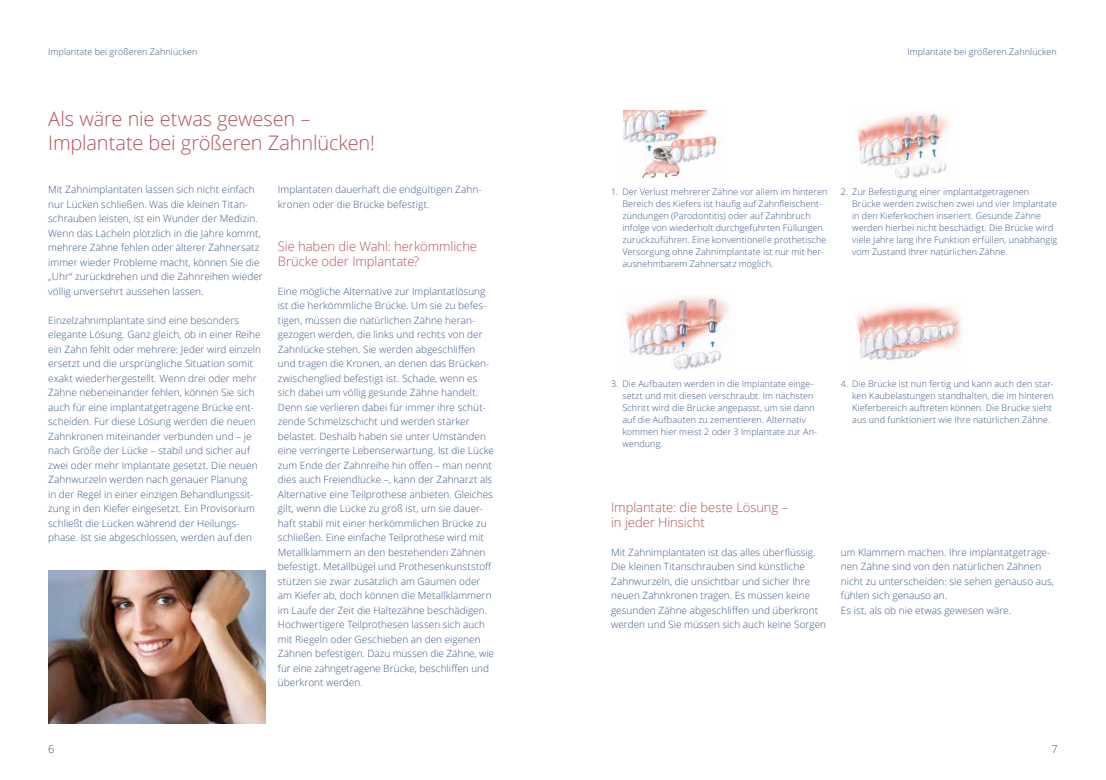
<style>
.page{position:relative;width:1106px;height:780px;background:#fff}
.page>*{position:absolute;margin:0;border:0;box-sizing:border-box;transform-origin:0 0}
.t1{font:300 20px/24px "Open Sans";letter-spacing:-.01em;color:#b4525b}
.t2{font:300 13px/14.5px "Open Sans";letter-spacing:-.005em;color:#b4525b}
.t3{font:300 11px "Open Sans";color:#3e5588}
.t4{font:300 10px/14.5px "Open Sans";letter-spacing:.005em;color:#3e5588}
.t5{font:300 9px/12px "Open Sans";letter-spacing:.01em;color:#3e5588}
</style>
<div class="page">
<img style="left:48px;top:570px;width:217px;height:153px">
<img style="left:623px;top:111px;width:100px;height:67px">
<img style="left:857px;top:113px;width:91px;height:66px">
<img style="left:626px;top:296px;width:103px;height:74px">
<img style="left:856px;top:305px;width:107px;height:56px">
<p class="t5" style="left:48px;top:46px;width:151px">Implantate bei größeren Zahnlücken</p>
<p class="t5" style="left:907px;top:46px;width:151px">Implantate bei größeren Zahnlücken</p>
<h1 class="t1" style="left:48px;top:106px;width:328px">Als wäre nie etwas gewesen –<br>Implantate bei größeren Zahnlücken!</h1>
<p class="t4" style="left:48px;top:182px;width:216px">Mit Zahnimplantaten lassen sich nicht einfach nur Lücken schließen. Was die kleinen Titan&shy;schrauben leisten, ist ein Wunder der Medizin.<br>Wenn das Lächeln plötzlich in die Jahre kommt, mehrere Zähne fehlen oder älterer Zahnersatz immer wieder Probleme macht, können Sie die „Uhr“ zurückdrehen und die Zahnreihen wieder völlig unversehrt aussehen lassen.</p>
<p class="t4" style="left:48px;top:312px;width:214px">Einzelzahnimplantate sind eine besonders elegante Lösung. Ganz gleich, ob in einer Reihe ein Zahn fehlt oder mehrere: Jeder wird einzeln ersetzt und die ursprüngliche Situation somit exakt wiederhergestellt. Wenn drei oder mehr Zähne nebeneinander fehlen, können Sie sich auch für eine implantatgetragene Brücke ent&shy;scheiden. Für diese Lösung werden die neuen Zahnkronen miteinander verbunden und – je nach Größe der Lücke – stabil und sicher auf zwei oder mehr Implantate gesetzt. Die neuen Zahnwurzeln werden nach genauer Planung<br>in der Regel in einer einzigen Behandlungssit&shy;zung in den Kiefer eingesetzt. Ein Provisorium schließt die Lücken während der Heilungs&shy;phase. Ist sie abgeschlossen, werden auf den</p>
<p class="t4" style="left:278px;top:182px;width:205px">Implantaten dauerhaft die endgültigen Zahn&shy;kronen oder die Brücke befestigt.</p>
<h2 class="t2" style="left:278px;top:239px;width:201px">Sie haben die Wahl: herkömmliche<br>Brücke oder Implantate?</h2>
<p class="t4" style="left:278px;top:283px;width:218px">Eine mögliche Alternative zur Implantatlösung ist die herkömmliche Brücke. Um sie zu befes&shy;tigen, müssen die natürlichen Zähne heran&shy;gezogen werden, die links und rechts von der Zahnlücke stehen. Sie werden abgeschliffen und tragen die Kronen, an denen das Brücken&shy;zwischenglied befestigt ist. Schade, wenn es sich dabei um völlig gesunde Zähne handelt.<br>Denn sie verlieren dabei für immer ihre schüt&shy;zende Schmelzschicht und werden stärker belastet. Deshalb haben sie unter Umständen eine verringerte Lebenserwartung. Ist die Lücke zum Ende der Zahnreihe hin offen – man nennt dies auch Freiendlücke –, kann der Zahnarzt als Alternative eine Teilprothese anbieten. Gleiches gilt, wenn die Lücke zu groß ist, um sie dauer&shy;haft stabil mit einer herkömmlichen Brücke zu schließen. Eine einfache Teilprothese wird mit Metallklammern an den bestehenden Zähnen befestigt. Metallbügel und Prothesenkunststoff stützen sie zwar zusätzlich am Gaumen oder am Kiefer ab, doch können die Metallklammern im Laufe der Zeit die Haltezähne beschädigen.<br>Hochwertigere Teilprothesen lassen sich auch mit Riegeln oder Geschieben an den eigenen Zähnen befestigen. Dazu müssen die Zähne, wie für eine zahngetragene Brücke, beschliffen und überkront werden.</p>
<p class="t5" style="left:622px;top:185px;width:206px;text-indent:-11px">1. Der Verlust mehrerer Zähne vor allem im hinteren Bereich des Kiefers ist häufig auf Zahnfleischent&shy;zündungen (Parodontitis) oder auf Zahnbruch infolge von wiederholt durchgeführten Füllungen zurückzuführen. Eine konventionelle prothetische Versorgung ohne Zahnimplantate ist nur mit her&shy;ausnehmbarem Zahnersatz möglich.</p>
<p class="t5" style="left:852px;top:185px;width:206px;text-indent:-11px">2. Zur Befestigung einer implantatgetragenen Brücke werden zwischen zwei und vier Implantate in den Kieferkochen inseriert. Gesunde Zähne werden hierbei nicht beschädigt. Die Brücke wird viele Jahre lang ihre Funktion erfüllen, unabhängig vom Zustand Ihrer natürlichen Zähne.</p>
<p class="t5" style="left:622px;top:377px;width:196px;text-indent:-11px">3. Die Aufbauten werden in die Implantate einge&shy;setzt und mit diesen verschraubt. Im nächsten Schritt wird die Brücke angepasst, um sie dann auf die Aufbauten zu zementieren. Alternativ kommen hier meist 2 oder 3 Implantate zur An&shy;wendung.</p>
<p class="t5" style="left:852px;top:377px;width:203px;text-indent:-11px">4. Die Brücke ist nun fertig und kann auch den star&shy;ken Kaubelastungen standhalten, die im hinteren Kieferbereich auftreten können. Die Brücke sieht aus und funktioniert wie Ihre natürlichen Zähne.</p>
<h2 class="t2" style="left:611px;top:500px;width:178px">Implantate: die beste Lösung – in jeder Hinsicht</h2>
<p class="t4" style="left:611px;top:544px;width:216px">Mit Zahnimplantaten ist das alles überflüssig.<br>Die kleinen Titanschrauben sind künstliche Zahnwurzeln, die unsichtbar und sicher Ihre neuen Zahnkronen tragen. Es müssen keine gesunden Zähne abgeschliffen und überkront werden und Sie müssen sich auch keine Sorgen</p>
<p class="t4" style="left:840px;top:544px;width:215px">um Klammern machen. Ihre implantatgetrage&shy;nen Zähne sind von den natürlichen Zähnen nicht zu unterscheiden: sie sehen genauso aus, fühlen sich genauso an.<br>Es ist, als ob nie etwas gewesen wäre.</p>
<p class="t3" style="left:48px;top:741px;width:8px">6</p>
<p class="t3" style="left:1051px;top:741px;width:8px">7</p>
</div>
